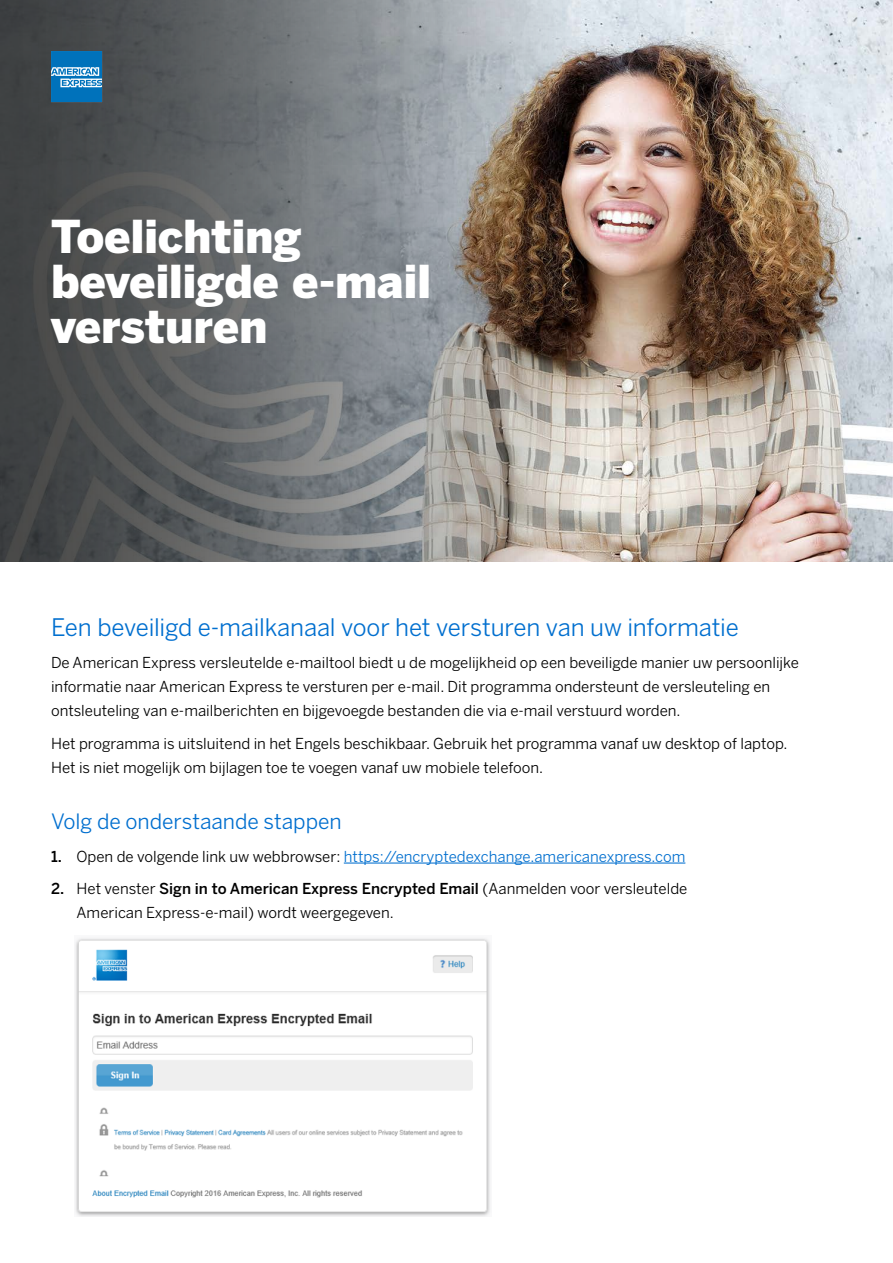
<style>
.page{position:relative;width:893px;height:1263px;background:#fff}
.page>*{position:absolute;margin:0;border:0;box-sizing:border-box;transform-origin:0 0}
.t1{font:900 45px/45px "Benton Sans";letter-spacing:-.005em;color:#fff}
.t2{font:24px "Benton Sans";letter-spacing:-.01em;color:#006fcf}
.t3{font:21px "Benton Sans";letter-spacing:-.005em;color:#006fcf}
.t4{font:15px/24px "Benton Sans";color:#000}
.t5{font:15px "Benton Sans";color:#006fcf}
.s1{font-weight:500;color:#000}
.s2{color:#000}
.s3{font-weight:500}
</style>
<div class="page">
<img style="left:578px;top:0;width:315px;height:561px">
<svg style="left:0;top:0;width:578px;height:561px;background:#707171"></svg>
<svg style="left:51px;top:51px;width:51px;height:51px;background:#2c8ac6"></svg>
<hr style="left:344px;top:862px;width:341px;height:1px;background:#006fcf">
<img style="left:75px;top:938px;width:415px;height:279px">
<h1 class="t1" style="left:51px;top:214px;width:382px">Toelichting beveiligde e-mail versturen</h1>
<h2 class="t2" style="left:51px;top:613px;width:689px">Een beveiligd e-mailkanaal voor het versturen van uw informatie</h2>
<p class="t4" style="left:51px;top:650px;width:749px">De American Express versleutelde e-mailtool biedt u de mogelijkheid op een beveiligde manier uw persoonlijke informatie naar American Express te versturen per e-mail. Dit programma ondersteunt de versleuteling en ontsleuteling van e-mailberichten en bijgevoegde bestanden die via e-mail verstuurd worden.</p>
<p class="t4" style="left:51px;top:731px;width:738px">Het programma is uitsluitend in het Engels beschikbaar. Gebruik het programma vanaf uw desktop of laptop.<br>Het is niet mogelijk om bijlagen toe te voegen vanaf uw mobiele telefoon.</p>
<h3 class="t3" style="left:51px;top:809px;width:292px">Volg de onderstaande stappen</h3>
<p class="t5" style="left:51px;top:847px;width:636px"><span class="s1">1.</span> <span class="s2">Open de volgende link uw webbrowser:</span> https://encryptedexchange.americanexpress.com</p>
<p class="t4" style="left:77px;top:876px;width:612px;text-indent:-26px"><span class="s3">2.</span> Het venster <span class="s3">Sign in to American Express Encrypted Email</span> (Aanmelden voor versleutelde<br>American Express-e-mail) wordt weergegeven.</p>
</div>
